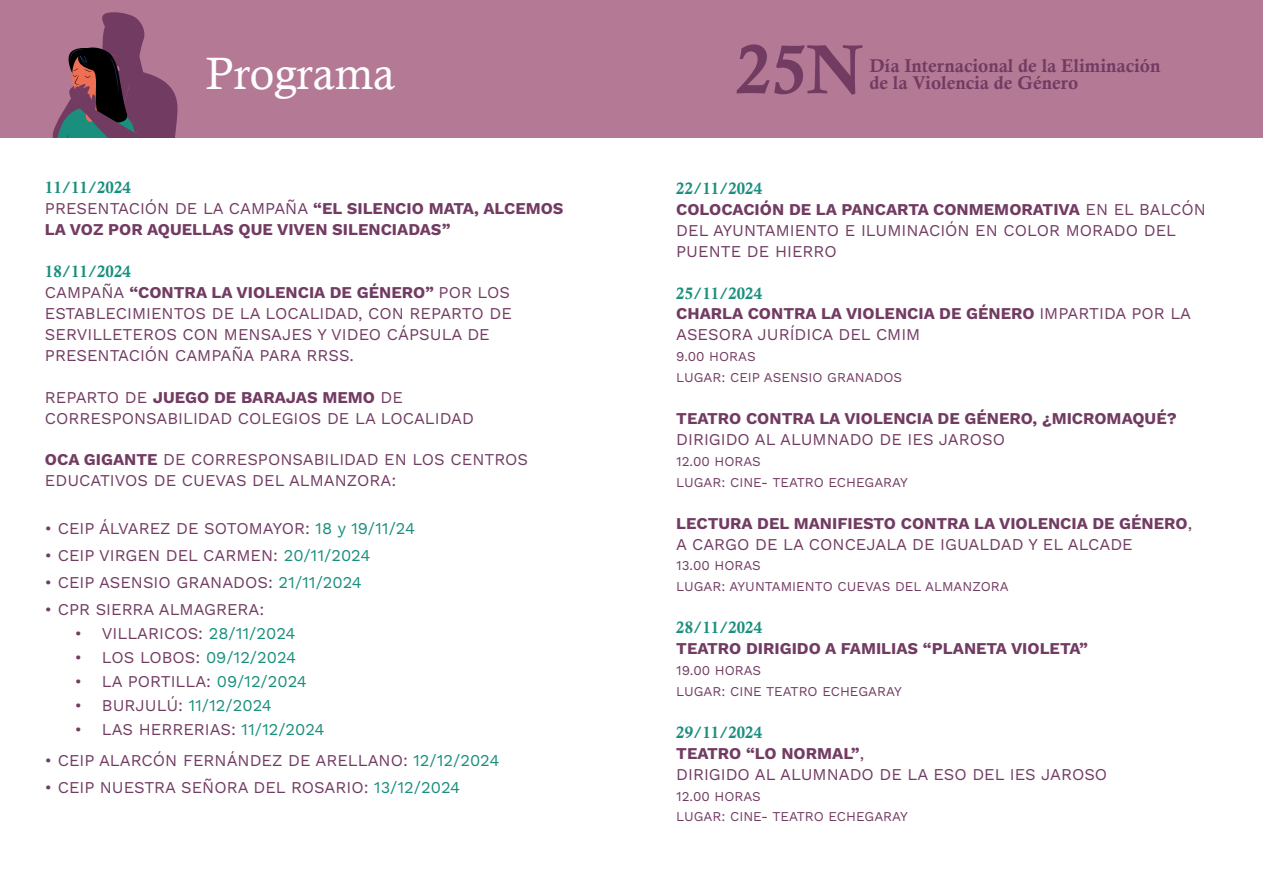
<style>
.page{position:relative;width:1263px;height:893px;background:#fff}
.page>*{position:absolute;margin:0;border:0;box-sizing:border-box;transform-origin:0 0}
.t1{font:69.6px "Calis MT Bol";color:#723b62}
.t2{font:45.45px "Calisto";color:#fff}
.t3{font:18.45px "Calis MT Bol";color:#723b62}
.t4{font:16.5px/20.9px "Work Sans";color:#723b62}
.t5{font:700 16.5px/20.9px "Work Sans";color:#723b62}
.t6{font:16.5px "Calis MT Bol";color:#1a8f7d}
.t7{font:16.5px "Work Sans";color:#1a8f7d}
.t8{font:13.5px/20.9px "Work Sans";color:#723b62}
.s1{font-weight:400}
.s2{font-weight:700}
.s3{color:#1a8f7d}
.s4{color:#723b62}
</style>
<div class="page">
<div style="left:0;top:0;width:1263px;height:137px;background:#b47a95"></div>
<svg style="left:53px;top:12px;width:125px;height:125px"></svg>
<h2 class="t2" style="left:206px;top:48px;width:191px">Programa</h2>
<p class="t6" style="left:45px;top:178px;width:87px">11/11/2024</p>
<p class="t5" style="left:45px;top:199px;width:520px"><span class="s1">PRESENTACIÓN DE LA CAMPAÑA</span> “EL SILENCIO MATA, ALCEMOS<br>LA VOZ POR AQUELLAS QUE VIVEN SILENCIADAS”</p>
<p class="t6" style="left:45px;top:262px;width:87px">18/11/2024</p>
<p class="t4" style="left:45px;top:283px;width:468px">CAMPAÑA <span class="s2">“CONTRA LA VIOLENCIA DE GÉNERO”</span> POR LOS ESTABLECIMIENTOS DE LA LOCALIDAD, CON REPARTO DE SERVILLETEROS CON MENSAJES Y VIDEO CÁPSULA DE PRESENTACIÓN CAMPAÑA PARA RRSS.</p>
<p class="t4" style="left:45px;top:387px;width:430px">REPARTO DE <span class="s2">JUEGO DE BARAJAS MEMO</span> DE<br>CORRESPONSABILIDAD COLEGIOS DE LA LOCALIDAD</p>
<p class="t4" style="left:45px;top:450px;width:485px"><span class="s2">OCA GIGANTE</span> DE CORRESPONSABILIDAD EN LOS CENTROS<br>EDUCATIVOS DE CUEVAS DEL ALMANZORA:</p>
<p class="t4" style="left:45px;top:519px;width:372px">• CEIP ÁLVAREZ DE SOTOMAYOR: <span class="s3">18 y 19/11/24</span></p>
<p class="t4" style="left:45px;top:546px;width:327px">• CEIP VIRGEN DEL CARMEN: <span class="s3">20/11/2024</span></p>
<p class="t4" style="left:45px;top:573px;width:319px">• CEIP ASENSIO GRANADOS: <span class="s3">21/11/2024</span></p>
<p class="t4" style="left:45px;top:600px;width:221px">• CPR SIERRA ALMAGRERA:</p>
<p class="t4" style="left:75px;top:624px;width:222px">• VILLARICOS: <span class="s3">28/11/2024</span></p>
<p class="t4" style="left:75px;top:647px;width:223px">• LOS LOBOS: <span class="s3">09/12/2024</span></p>
<p class="t4" style="left:75px;top:671px;width:233px">• LA PORTILLA: <span class="s3">09/12/2024</span></p>
<p class="t7" style="left:75px;top:695px;width:198px"><span class="s4">• BURJULÚ:</span> 11/12/2024</p>
<p class="t4" style="left:75px;top:719px;width:251px">• LAS HERRERIAS: <span class="s3">11/12/2024</span></p>
<p class="t4" style="left:45px;top:751px;width:456px">• CEIP ALARCÓN FERNÁNDEZ DE ARELLANO: <span class="s3">12/12/2024</span></p>
<p class="t4" style="left:45px;top:778px;width:417px">• CEIP NUESTRA SEÑORA DEL ROSARIO: <span class="s3">13/12/2024</span></p>
<h1 class="t1" style="left:736px;top:30px;width:128px">25N</h1>
<p class="t3" style="left:869px;top:55px;width:293px">Día Internacional de la Eliminación</p>
<p class="t3" style="left:869px;top:73px;width:210px">de la Violencia de Género</p>
<p class="t6" style="left:676px;top:179px;width:87px">22/11/2024</p>
<p class="t4" style="left:676px;top:200px;width:531px"><span class="s2">COLOCACIÓN DE LA PANCARTA CONMEMORATIVA</span> EN EL BALCÓN<br>DEL AYUNTAMIENTO E ILUMINACIÓN EN COLOR MORADO DEL<br>PUENTE DE HIERRO</p>
<p class="t6" style="left:676px;top:283px;width:87px">25/11/2024</p>
<p class="t4" style="left:676px;top:304px;width:516px"><span class="s2">CHARLA CONTRA LA VIOLENCIA DE GÉNERO</span> IMPARTIDA POR LA<br>ASESORA JURÍDICA DEL CMIM</p>
<p class="t8" style="left:676px;top:347px;width:227px">9.00 HORAS<br>LUGAR: CEIP ASENSIO GRANADOS</p>
<p class="t5" style="left:676px;top:409px;width:502px">TEATRO CONTRA LA VIOLENCIA DE GÉNERO, ¿MICROMAQUÉ?</p>
<p class="t4" style="left:676px;top:430px;width:330px">DIRIGIDO AL ALUMNADO DE IES JAROSO</p>
<p class="t8" style="left:676px;top:451px;width:233px">12.00 HORAS<br>LUGAR: CINE- TEATRO ECHEGARAY</p>
<p class="t5" style="left:676px;top:513px;width:517px">LECTURA DEL MANIFIESTO CONTRA LA VIOLENCIA DE GÉNERO<span class="s1">,<br>A CARGO DE LA CONCEJALA DE IGUALDAD Y EL ALCADE</span></p>
<p class="t8" style="left:676px;top:556px;width:334px">13.00 HORAS<br>LUGAR: AYUNTAMIENTO CUEVAS DEL ALMANZORA</p>
<p class="t6" style="left:676px;top:618px;width:87px">28/11/2024</p>
<p class="t5" style="left:676px;top:639px;width:413px">TEATRO DIRIGIDO A FAMILIAS “PLANETA VIOLETA”</p>
<p class="t8" style="left:676px;top:661px;width:227px">19.00 HORAS<br>LUGAR: CINE TEATRO ECHEGARAY</p>
<p class="t6" style="left:676px;top:723px;width:87px">29/11/2024</p>
<p class="t4" style="left:676px;top:743px;width:432px"><span class="s2">TEATRO “LO NORMAL”</span>,<br>DIRIGIDO AL ALUMNADO DE LA ESO DEL IES JAROSO</p>
<p class="t8" style="left:676px;top:786px;width:233px">12.00 HORAS<br>LUGAR: CINE- TEATRO ECHEGARAY</p>
</div>
